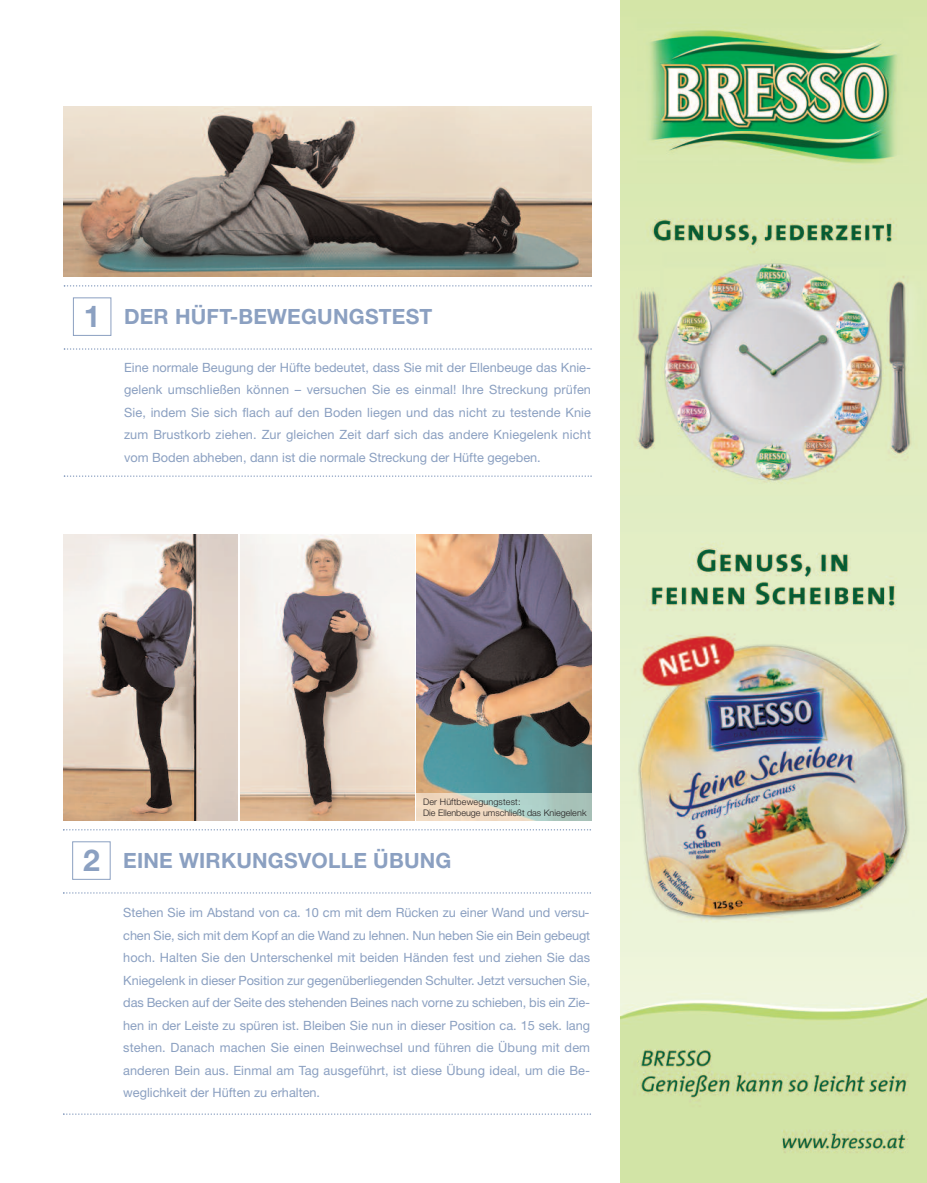
<style>
.page{position:relative;width:927px;height:1183px;background:#fff}
.page>*{position:absolute;margin:0;border:0;box-sizing:border-box;transform-origin:0 0}
.t1{font:700 21px "Helvetica Neue";letter-spacing:.01em;color:#8ba0c1}
.t2{font:12.75px/22.5px "Helvetica Neue";color:#8ba0c1;text-align:justify}
.t3{font:300 9px/11.2px "Helvetica Neue";color:#231f20}
.s1{font-size:30.15px}
</style>
<div class="page">
<img style="left:621px;top:0;width:306px;height:1182px">
<img style="left:64px;top:106px;width:527px;height:170px">
<div style="left:73px;top:297px;width:38px;height:39px;border:1px solid #8ba0c1"></div>
<svg style="left:64px;top:285px;width:528px;height:1px"></svg>
<svg style="left:64px;top:348px;width:528px;height:1px"></svg>
<svg style="left:64px;top:475px;width:528px;height:2px"></svg>
<img style="left:63px;top:534px;width:174px;height:286px">
<img style="left:240px;top:534px;width:175px;height:286px">
<div style="left:72px;top:841px;width:39px;height:38px;border:1px solid #8ba0c1"></div>
<svg style="left:63px;top:829px;width:528px;height:1px"></svg>
<svg style="left:63px;top:892px;width:528px;height:1px"></svg>
<svg style="left:63px;top:1113px;width:528px;height:1px"></svg>
<img style="left:417px;top:534px;width:174px;height:259px">
<img style="left:417px;top:793px;width:174px;height:27px">
<h1 class="t1" style="left:84px;top:309px;width:350px"><span class="s1">1</span> DER HÜFT-BEWEGUNGSTEST</h1>
<p class="t2" style="left:124px;top:357px;width:468px">Eine normale Beugung der Hüfte bedeutet, dass Sie mit der Ellenbeuge das Knie&shy;gelenk umschließen können – versuchen Sie es einmal! Ihre Streckung prüfen Sie, indem Sie sich flach auf den Boden liegen und das nicht zu testende Knie zum Brustkorb ziehen. Zur gleichen Zeit darf sich das andere Kniegelenk nicht vom Boden abheben, dann ist die normale Streckung der Hüfte gegeben.</p>
<p class="t3" style="left:423px;top:797px;width:165px">Der Hüftbewegungstest:<br>Die Ellenbeuge umschließt das Kniegelenk</p>
<h1 class="t1" style="left:83px;top:853px;width:370px"><span class="s1">2</span> EINE WIRKUNGSVOLLE ÜBUNG</h1>
<p class="t2" style="left:123px;top:902px;width:469px">Stehen Sie im Abstand von ca. 10 cm mit dem Rücken zu einer Wand und versu&shy;chen Sie, sich mit dem Kopf an die Wand zu lehnen. Nun heben Sie ein Bein gebeugt hoch. Halten Sie den Unterschenkel mit beiden Händen fest und ziehen Sie das Kniegelenk in dieser Position zur gegenüberliegenden Schulter. Jetzt versuchen Sie, das Becken auf der Seite des stehenden Beines nach vorne zu schieben, bis ein Zie&shy;hen in der Leiste zu spüren ist. Bleiben Sie nun in dieser Position ca. 15 sek. lang stehen. Danach machen Sie einen Beinwechsel und führen die Übung mit dem anderen Bein aus. Einmal am Tag ausgeführt, ist diese Übung ideal, um die Be&shy;weglichkeit der Hüften zu erhalten.</p>
</div>
